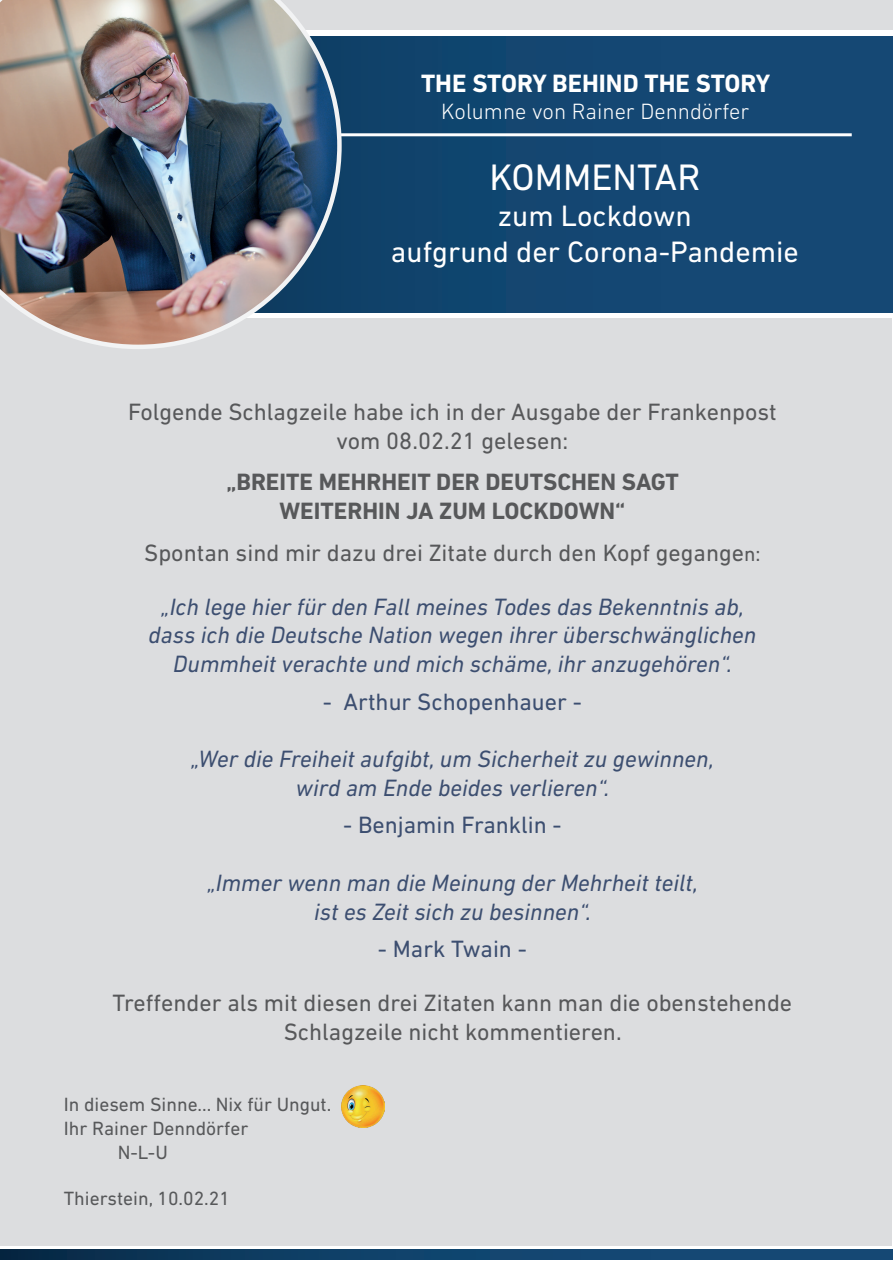
<style>
.page{position:relative;width:893px;height:1263px;background:#fff}
.page>*{position:absolute;margin:0;border:0;box-sizing:border-box;transform-origin:0 0}
.t1{font:37.5px "DIN Next LT Pro";color:#fff}
.t2{font:30px/36px "DIN Next LT Pro";color:#fff;text-align:center}
.t3{font:700 25.5px "DIN Next LT Pro";color:#fff}
.t4{font:italic 24px/28.8px "DIN Next LT Pro";color:#3c4e70;text-align:center}
.t5{font:24px/28.8px "DIN Next LT Pro";color:#57585a;text-align:center}
.t6{font:700 24px/28.8px "DIN Next LT Pro";color:#57585a;text-align:center}
.t7{font:24px "DIN Next LT Pro";color:#3c4e70}
.t8{font:300 22.5px "DIN Next LT Pro";color:#fff}
.t9{font:19.5px "DIN Next LT Pro";color:#57585a}
.s1{font-size:21px}
</style>
<div class="page">
<div style="left:1px;top:319px;width:891px;height:927px;background:#dcdddf"></div>
<div style="left:1px;top:0;width:892px;height:30px;background:#dcdddf"></div>
<div style="left:0;top:255px;width:34px;height:100px;background:#dcdddf"></div>
<div style="left:34px;top:36px;width:858px;height:277px;background:#144773"></div>
<svg style="left:0;top:1249px;width:892px;height:11px;background:#103f66"></svg>
<hr style="left:289px;top:133px;width:563px;height:3px;background:#fff">
<img style="left:0;top:0;width:342px;height:349px">
<img style="left:342px;top:1085px;width:42px;height:42px">
<p class="t3" style="left:421px;top:68px;width:351px">THE STORY BEHIND THE STORY</p>
<p class="t8" style="left:441px;top:98px;width:310px">Kolumne von Rainer Denndörfer</p>
<h1 class="t1" style="left:489px;top:156px;width:213px">KOMMENTAR</h1>
<p class="t2" style="left:391px;top:197px;width:409px">zum Lockdown<br>aufgrund der Corona-Pandemie</p>
<p class="t5" style="left:128px;top:397px;width:650px">Folgende Schlagzeile habe ich in der Ausgabe der Frankenpost vom 08.02.21 gelesen:</p>
<p class="t6" style="left:226px;top:468px;width:454px">„BREITE MEHRHEIT DER DEUTSCHEN SAGT<br>WEITERHIN JA ZUM LOCKDOWN“</p>
<p class="t5" style="left:144px;top:538px;width:618px">Spontan sind mir dazu drei Zitate durch den Kopf gegange<span class="s1">n:</span></p>
<p class="t4" style="left:148px;top:592px;width:609px">„Ich lege hier für den Fall meines Todes das Bekenntnis ab, dass ich die Deutsche Nation wegen ihrer überschwänglichen<br>Dummheit verachte und mich schäme, ihr anzugehören“.</p>
<p class="t7" style="left:323px;top:687px;width:260px">- Arthur Schopenhauer -</p>
<p class="t4" style="left:191px;top:744px;width:524px">„Wer die Freiheit aufgibt, um Sicherheit zu gewinnen, wird am Ende beides verlieren“.</p>
<p class="t7" style="left:343px;top:811px;width:220px">- Benjamin Franklin -</p>
<p class="t4" style="left:207px;top:868px;width:492px">„Immer wenn man die Meinung der Mehrheit teilt, ist es Zeit sich zu besinnen“.</p>
<p class="t7" style="left:378px;top:935px;width:150px">- Mark Twain -</p>
<p class="t5" style="left:113px;top:988px;width:681px">Treffender als mit diesen drei Zitaten kann man die obenstehende<br>Schlagzeile nicht kommentieren.</p>
<p class="t9" style="left:64px;top:1093px;width:269px">In diesem Sinne... Nix für Ungut.</p>
<p class="t9" style="left:64px;top:1117px;width:186px">Ihr Rainer Denndörfer</p>
<p class="t9" style="left:118px;top:1141px;width:52px">N-L-U</p>
<p class="t9" style="left:64px;top:1187px;width:168px">Thierstein, 10.02.21</p>
</div>
